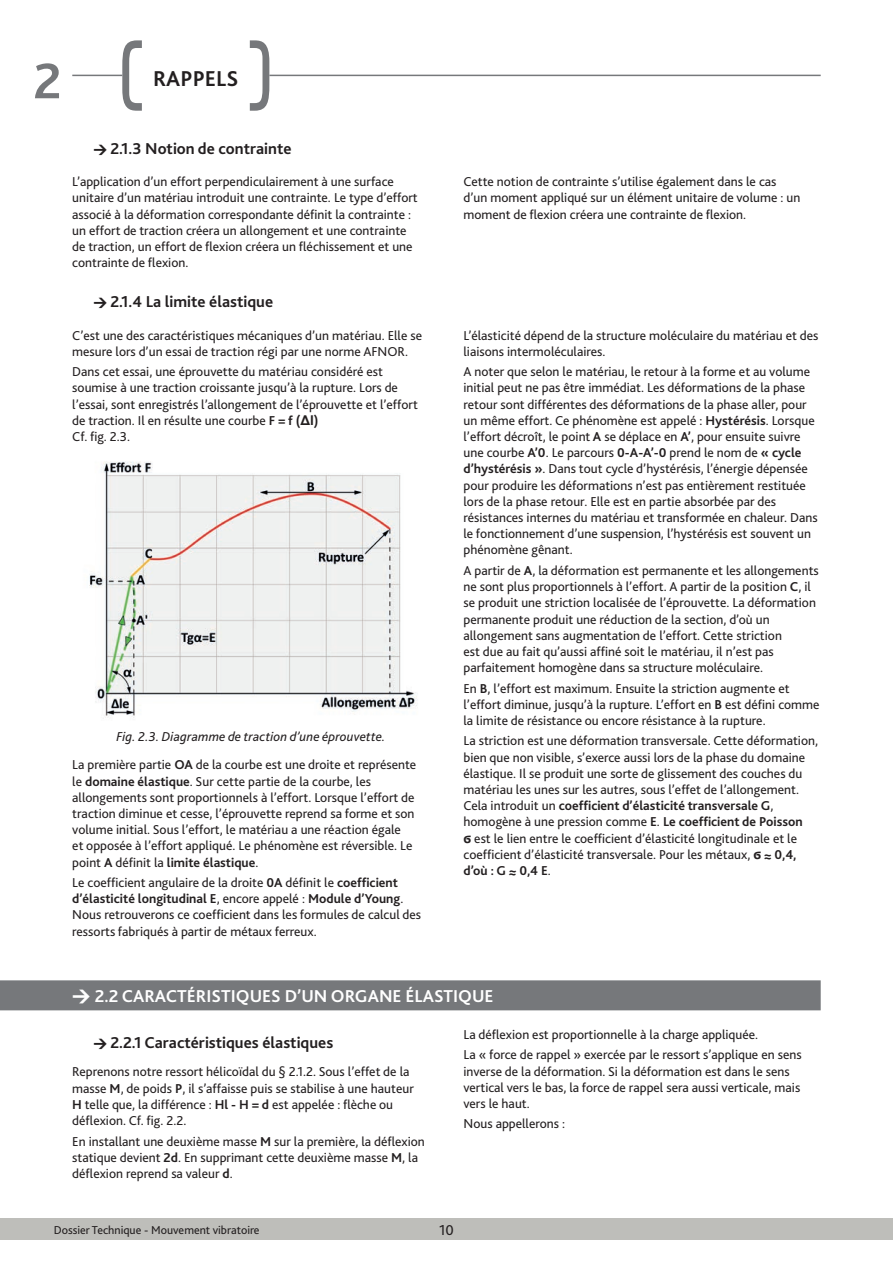
<style>
.page{position:relative;width:893px;height:1263px;background:#fff}
.page>*{position:absolute;margin:0;border:0;box-sizing:border-box;transform-origin:0 0}
.t1{font:700 52.5px "Bliss 2";color:#76787b}
.t2{font:700 22.5px "Bliss 2";color:#231f20}
.t3{font:700 18px "Bliss 2";color:#fff}
.t4{font:700 16.5px "Bliss 2";color:#231f20}
.t5{font:15px "Bliss 2";color:#231f20}
.t6{font:13.5px/16.2px "Bliss 2";color:#231f20}
.t7{font:italic 13.5px "Bliss 2";letter-spacing:.01em;color:#231f20}
.t8{font:700 13.5px "Bliss 2";color:#231f20}
.t9{font:12px "Bliss 2";color:#231f20}
.s1{font-family:"DIN";font-weight:900;font-size:13.5px}
.s2{font-weight:700}
.s3{font-family:"Arial";font-weight:700}
.s4{font-family:"DIN";font-weight:900}
</style>
<div class="page">
<hr style="left:72px;top:75px;width:50px;height:1px;background:#76787b">
<svg style="left:122px;top:40px;width:20px;height:71px"></svg>
<svg style="left:250px;top:40px;width:19px;height:71px"></svg>
<hr style="left:269px;top:75px;width:552px;height:1px;background:#76787b">
<div style="left:0;top:1218px;width:893px;height:21px;background:#bebeba"></div>
<img style="left:89px;top:461px;width:328px;height:258px">
<div style="left:0;top:980px;width:821px;height:30px;background:#76787b"></div>
<h1 class="t1" style="left:33px;top:48px;width:30px">2</h1>
<h2 class="t2" style="left:153px;top:65px;width:87px">RAPPELS</h2>
<p class="t4" style="left:94px;top:138px;width:199px"><span class="s1">&gt;</span> 2.1.3 Notion de contrainte</p>
<p class="t6" style="left:72px;top:173px;width:347px">L’application d’un effort perpendiculairement à une surface unitaire d’un matériau introduit une contrainte. Le type d’effort associé à la déformation correspondante définit la contrainte : un effort de traction créera un allongement et une contrainte de traction, un effort de flexion créera un fléchissement et une contrainte de flexion.</p>
<p class="t6" style="left:463px;top:173px;width:338px">Cette notion de contrainte s’utilise également dans le cas d’un moment appliqué sur un élément unitaire de volume : un moment de flexion créera une contrainte de flexion.</p>
<p class="t4" style="left:94px;top:292px;width:181px"><span class="s1">&gt;</span> 2.1.4 La limite élastique</p>
<p class="t6" style="left:72px;top:327px;width:351px">C’est une des caractéristiques mécaniques d’un matériau. Elle se mesure lors d’un essai de traction régi par une norme AFNOR.</p>
<p class="t6" style="left:72px;top:363px;width:347px">Dans cet essai, une éprouvette du matériau considéré est soumise à une traction croissante jusqu’à la rupture. Lors de l’essai, sont enregistrés l’allongement de l’éprouvette et l’effort de traction. Il en résulte une courbe <span class="s2">F = f (</span><span class="s3">Δl</span><span class="s2">)<br></span>Cf. fig. 2.3.</p>
<p class="t7" style="left:116px;top:728px;width:270px">Fig. 2.3. Diagramme de traction d’une éprouvette.</p>
<p class="t6" style="left:72px;top:756px;width:346px">La première partie <span class="s2">OA</span> de la courbe est une droite et représente le <span class="s2">domaine élastique</span>. Sur cette partie de la courbe, les allongements sont proportionnels à l’effort. Lorsque l’effort de traction diminue et cesse, l’éprouvette reprend sa forme et son volume initial. Sous l’effort, le matériau a une réaction égale<br>et opposée à l’effort appliqué. Le phénomène est réversible. Le point <span class="s2">A</span> définit la <span class="s2">limite élastique</span>.</p>
<p class="t6" style="left:72px;top:874px;width:350px">Le coefficient angulaire de la droite <span class="s2">0A</span> définit le <span class="s2">coefficient d’élasticité longitudinal E</span>, encore appelé : <span class="s2">Module d’Young</span>.<br>Nous retrouverons ce coefficient dans les formules de calcul des ressorts fabriqués à partir de métaux ferreux.</p>
<p class="t6" style="left:463px;top:327px;width:356px">L’élasticité dépend de la structure moléculaire du matériau et des liaisons intermoléculaires.</p>
<p class="t6" style="left:463px;top:363px;width:356px">A noter que selon le matériau, le retour à la forme et au volume initial peut ne pas être immédiat. Les déformations de la phase retour sont différentes des déformations de la phase aller, pour un même effort. Ce phénomène est appelé : <span class="s2">Hystérésis</span>. Lorsque l’effort décroît, le point <span class="s2">A</span> se déplace en <span class="s2">A’</span>, pour ensuite suivre une courbe <span class="s2">A’0</span>. Le parcours <span class="s2">0-A-A’-0</span> prend le nom de <span class="s2">« cycle d’hystérésis »</span>. Dans tout cycle d’hystérésis, l’énergie dépensée pour produire les déformations n’est pas entièrement restituée lors de la phase retour. Elle est en partie absorbée par des résistances internes du matériau et transformée en chaleur. Dans le fonctionnement d’une suspension, l’hystérésis est souvent un phénomène gênant.</p>
<p class="t6" style="left:463px;top:562px;width:357px">A partir de <span class="s2">A</span>, la déformation est permanente et les allongements ne sont plus proportionnels à l’effort. A partir de la position <span class="s2">C</span>, il se produit une striction localisée de l’éprouvette. La déformation permanente produit une réduction de la section, d’où un allongement sans augmentation de l’effort. Cette striction<br>est due au fait qu’aussi affiné soit le matériau, il n’est pas parfaitement homogène dans sa structure moléculaire.</p>
<p class="t6" style="left:463px;top:680px;width:358px">En <span class="s2">B</span>, l’effort est maximum. Ensuite la striction augmente et l’effort diminue, jusqu’à la rupture. L’effort en <span class="s2">B</span> est défini comme la limite de résistance ou encore résistance à la rupture.</p>
<p class="t6" style="left:463px;top:732px;width:356px">La striction est une déformation transversale. Cette déformation, bien que non visible, s’exerce aussi lors de la phase du domaine élastique. Il se produit une sorte de glissement des couches du matériau les unes sur les autres, sous l’effet de l’allongement.<br>Cela introduit un <span class="s2">coefficient d’élasticité transversale G</span>, homogène à une pression comme <span class="s2">E</span>. <span class="s2">Le coefficient de Poisson<br></span><span class="s3">ϭ</span> est le lien entre le coefficient d’élasticité longitudinale et le coefficient d’élasticité transversale. Pour les métaux, <span class="s3">ϭ</span> <span class="s2">~ 0,4, d’où : G ~ 0,4 E</span>.</p>
<p class="t8" style="left:764px;top:849px;width:9px">~</p>
<p class="t8" style="left:509px;top:865px;width:9px">~</p>
<h3 class="t3" style="left:72px;top:984px;width:423px"><span class="s4">&gt;</span> 2.2 CARACTÉRISTIQUES D’UN ORGANE ÉLASTIQUE</h3>
<p class="t4" style="left:94px;top:1032px;width:241px"><span class="s1">&gt;</span> 2.2.1 Caractéristiques élastiques</p>
<p class="t6" style="left:72px;top:1063px;width:343px">Reprenons notre ressort hélicoïdal du § 2.1.2. Sous l’effet de la masse <span class="s2">M</span>, de poids <span class="s2">P</span>, il s’affaisse puis se stabilise à une hauteur <span class="s2">H</span> telle que, la différence : <span class="s2">Hl - H = d</span> est appelée : flèche ou déflexion. Cf. fig. 2.2.</p>
<p class="t6" style="left:72px;top:1132px;width:354px">En installant une deuxième masse <span class="s2">M</span> sur la première, la déflexion statique devient <span class="s2">2d</span>. En supprimant cette deuxième masse <span class="s2">M</span>, la déflexion reprend sa valeur <span class="s2">d</span>.</p>
<p class="t6" style="left:463px;top:1024px;width:340px;line-height:20.4px">La déflexion est proportionnelle à la charge appliquée.<br>La « force de rappel » exercée par le ressort s’applique en sens</p>
<p class="t6" style="left:463px;top:1063px;width:338px">inverse de la déformation. Si la déformation est dans le sens vertical vers le bas, la force de rappel sera aussi verticale, mais vers le haut.</p>
<p class="t6" style="left:463px;top:1115px;width:103px">Nous appellerons :</p>
<p class="t9" style="left:54px;top:1222px;width:207px">Dossier Technique - Mouvement vibratoire</p>
<p class="t5" style="left:439px;top:1221px;width:16px">10</p>
</div>
